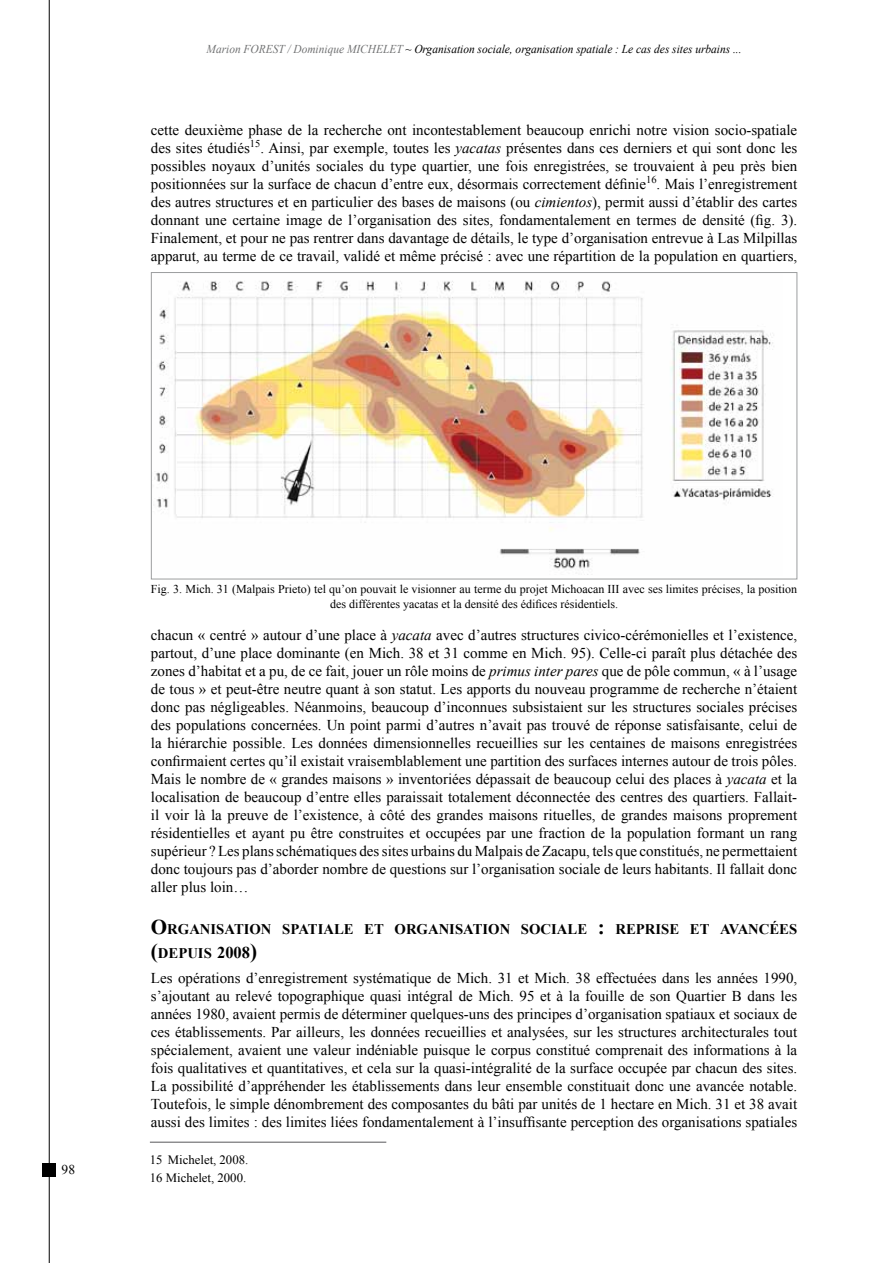
<style>
.page{position:relative;width:893px;height:1263px;background:#fff}
.page>*{position:absolute;margin:0;border:0;box-sizing:border-box;transform-origin:0 0}
.t1{font:15px/18px "Times New Roman";color:#000;text-align:justify}
.t2{font:700 14.7px/24px "Times New Roman";color:#000}
.t3{font:13.5px "Times New Roman";color:#000}
.t4{font:12.75px/18px "Times New Roman";color:#000}
.t5{font:12px/15px "Times New Roman";color:#000;text-align:center}
.t6{font:italic 12px "Times New Roman";color:#000;scale:.95 1}
.s1{color:#707172}
.s2{font-style:italic}
.s3{font-size:21px}
.s4{font-size:16.5px}
</style>
<div class="page">
<hr style="left:49px;top:0;width:1px;height:1263px;background:#000">
<div style="left:42px;top:1163px;width:14px;height:13px;background:#000"></div>
<img style="left:154px;top:281px;width:620px;height:294px">
<hr style="left:150px;top:1142px;width:236px;height:1px;background:#58585a">
<p class="t6" style="left:207px;top:41px;width:565px"><span class="s1">Marion FOREST / Dominique MICHELET</span> ~ Organisation sociale, organisation spatiale : Le cas des sites urbains ...</p>
<p class="t1" style="left:151px;top:121px;width:648px">cette deuxième phase de la recherche ont incontestablement beaucoup enrichi notre vision socio-spatiale des sites étudiés<sup>15</sup>. Ainsi, par exemple, toutes les <span class="s2">yacatas</span> présentes dans ces derniers et qui sont donc les possibles noyaux d’unités sociales du type quartier, une fois enregistrées, se trouvaient à peu près bien positionnées sur la surface de chacun d’entre eux, désormais correctement définie<sup>16</sup>. Mais l’enregistrement des autres structures et en particulier des bases de maisons (ou <span class="s2">cimientos</span>), permit aussi d’établir des cartes donnant une certaine image de l’organisation des sites, fondamentalement en termes de densité (fig. 3).<br>Finalement, et pour ne pas rentrer dans davantage de détails, le type d’organisation entrevue à Las Milpillas apparut, au terme de ce travail, validé et même précisé : avec une répartition de la population en quartiers,</p>
<p class="t3" style="left:62px;top:1160px;width:15px">98</p>
<p class="t5" style="left:151px;top:582px;width:648px">Fig. 3. Mich. 31 (Malpais Prieto) tel qu’on pouvait le visionner au terme du projet Michoacan III avec ses limites précises, la position des différentes yacatas et la densité des édifices résidentiels.</p>
<p class="t1" style="left:151px;top:625px;width:648px">chacun « centré » autour d’une place à <span class="s2">yacata</span> avec d’autres structures civico-cérémonielles et l’existence, partout, d’une place dominante (en Mich. 38 et 31 comme en Mich. 95). Celle-ci paraît plus détachée des zones d’habitat et a pu, de ce fait, jouer un rôle moins de <span class="s2">primus inter pares</span> que de pôle commun, « à l’usage de tous » et peut-être neutre quant à son statut. Les apports du nouveau programme de recherche n’étaient donc pas négligeables. Néanmoins, beaucoup d’inconnues subsistaient sur les structures sociales précises des populations concernées. Un point parmi d’autres n’avait pas trouvé de réponse satisfaisante, celui de la hiérarchie possible. Les données dimensionnelles recueillies sur les centaines de maisons enregistrées confirmaient certes qu’il existait vraisemblablement une partition des surfaces internes autour de trois pôles.<br>Mais le nombre de « grandes maisons » inventoriées dépassait de beaucoup celui des places à <span class="s2">yacata</span> et la localisation de beaucoup d’entre elles paraissait totalement déconnectée des centres des quartiers. Fallait&shy;il voir là la preuve de l’existence, à côté des grandes maisons rituelles, de grandes maisons proprement résidentielles et ayant pu être construites et occupées par une fraction de la population formant un rang supérieur ? Les plans schématiques des sites urbains du Malpais de Zacapu, tels que constitués, ne permettaient donc toujours pas d’aborder nombre de questions sur l’organisation sociale de leurs habitants. Il fallait donc aller plus loin…</p>
<p class="t2" style="left:151px;top:916px;width:648px"><span class="s3">O</span>RGANISATION SPATIALE ET ORGANISATION SOCIALE <span class="s3">:</span> REPRISE ET AVANCÉES <span class="s3">(</span>DEPUIS <span class="s4">2008</span><span class="s3">)</span></p>
<p class="t1" style="left:151px;top:969px;width:648px">Les opérations d’enregistrement systématique de Mich. 31 et Mich. 38 effectuées dans les années 1990, s’ajoutant au relevé topographique quasi intégral de Mich. 95 et à la fouille de son Quartier B dans les années 1980, avaient permis de déterminer quelques-uns des principes d’organisation spatiaux et sociaux de ces établissements. Par ailleurs, les données recueillies et analysées, sur les structures architecturales tout spécialement, avaient une valeur indéniable puisque le corpus constitué comprenait des informations à la fois qualitatives et quantitatives, et cela sur la quasi-intégralité de la surface occupée par chacun des sites.<br>La possibilité d’appréhender les établissements dans leur ensemble constituait donc une avancée notable.<br>Toutefois, le simple dénombrement des composantes du bâti par unités de 1 hectare en Mich. 31 et 38 avait aussi des limites : des limites liées fondamentalement à l’insuffisante perception des organisations spatiales</p>
<p class="t4" style="left:150px;top:1150px;width:100px">15 Michelet, 2008.<br>16 Michelet, 2000.</p>
</div>
